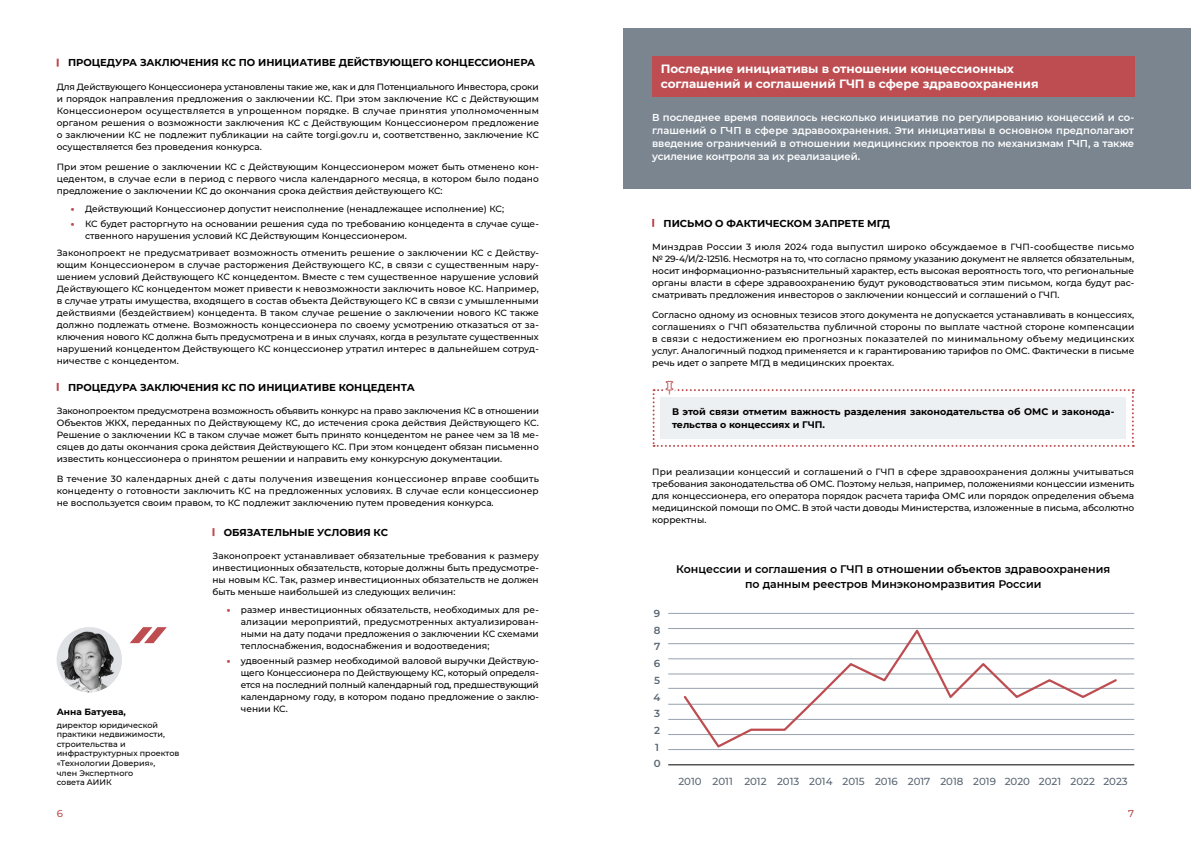
<style>
.page{position:relative;width:1191px;height:842px;background:#fff}
.page>*{position:absolute;margin:0;border:0;box-sizing:border-box;transform-origin:0 0}
.t1{font:700 12px/14.4px "Montserrat";letter-spacing:-.005em;color:#fff}
.t2{font:600 11px/15px "Montserrat";color:#000;text-align:center}
.t3{font:500 10.2px "Montserrat";letter-spacing:-.005em;color:#596673}
.t4{font:600 10.2px/16.7px "Montserrat";color:#596673}
.t5{font:600 10px/13px "Montserrat";letter-spacing:-.01em;color:#fff;text-align:justify}
.t6{font:700 10px "Montserrat";color:#000}
.t7{font:500 10px "Montserrat";color:#bd4d51}
.t8{font:700 9.5px/13px "Montserrat";letter-spacing:.005em;color:#000}
.t9{font:500 9px/12px "Montserrat";color:#000;text-align:justify}
.t10{font:700 9px "Montserrat";color:#000}
.t11{font:500 8px/9.6px "Montserrat";color:#000}
.s1{font-weight:900;color:#bd4d51}
</style>
<div class="page">
<svg style="left:57px;top:59px;width:2px;height:8px"></svg>
<svg style="left:57px;top:383px;width:2px;height:8px"></svg>
<img style="left:57px;top:627px;width:65px;height:65px;border-radius:33px">
<svg style="left:130px;top:627px;width:37px;height:16px"></svg>
<svg style="left:212px;top:528px;width:2px;height:8px"></svg>
<div style="left:624px;top:28px;width:567px;height:161px;background:#7a8590"></div>
<div style="left:652px;top:57px;width:482px;height:40px;background:#bd4d51"></div>
<svg style="left:652px;top:219px;width:2px;height:8px"></svg>
<hr style="left:668px;top:613px;width:466px;height:1px;background:#97a1ae">
<hr style="left:668px;top:628px;width:466px;height:1px;background:#97a1ae">
<hr style="left:668px;top:658px;width:466px;height:1px;background:#97a1ae">
<hr style="left:668px;top:688px;width:466px;height:1px;background:#97a1ae">
<hr style="left:668px;top:719px;width:466px;height:1px;background:#97a1ae">
<hr style="left:668px;top:749px;width:466px;height:1px;background:#97a1ae">
<hr style="left:668px;top:643px;width:466px;height:1px;background:#97a1ae">
<hr style="left:668px;top:674px;width:466px;height:1px;background:#97a1ae">
<hr style="left:668px;top:704px;width:466px;height:1px;background:#97a1ae">
<hr style="left:668px;top:734px;width:466px;height:1px;background:#97a1ae">
<hr style="left:668px;top:764px;width:466px;height:1px;background:#000">
<svg style="left:682px;top:629px;width:436px;height:119px"></svg>
<svg style="left:652px;top:389px;width:481px;height:58px"></svg>
<p class="t6" style="left:68px;top:56px;width:468px">ПРОЦЕДУРА ЗАКЛЮЧЕНИЯ КС ПО ИНИЦИАТИВЕ ДЕЙСТВУЮЩЕГО КОНЦЕССИОНЕРА</p>
<p class="t9" style="left:57px;top:80px;width:484px">Для Действующего Концессионера установлены такие же, как и для Потенциального Инвестора, сроки и порядок направления предложения о заключении КС. При этом заключение КС с Действующим Концессионером осуществляется в упрощенном порядке. В случае принятия уполномоченным органом решения о возможности заключения КС с Действующим Концессионером предложение о заключении КС не подлежит публикации на сайте torgi.gov.ru и, соответственно, заключение КС осуществляется без проведения конкурса.</p>
<p class="t9" style="left:57px;top:161px;width:484px">При этом решение о заключении КС с Действующим Концессионером может быть отменено кон&shy;цедентом, в случае если в период с первого числа календарного месяца, в котором было подано предложение о заключении КС до окончания срока действия действующего КС:</p>
<p class="t9" style="left:71px;top:202px;width:435px"><span class="s1">•</span> Действующий Концессионер допустит неисполнение (ненадлежащее исполнение) КС;</p>
<p class="t9" style="left:85px;top:217px;width:455px;text-indent:-14px"><span class="s1">•</span> КС будет расторгнуто на основании решения суда по требованию концедента в случае суще&shy;ственного нарушения условий КС Действующим Концессионером.</p>
<p class="t9" style="left:57px;top:247px;width:483px">Законопроект не предусматривает возможность отменить решение о заключении КС с Действу&shy;ющим Концессионером в случае расторжения Действующего КС, в связи с существенным нару&shy;шением условий Действующего КС концедентом. Вместе с тем существенное нарушение условий Действующего КС концедентом может привести к невозможности заключить новое КС. Например, в случае утраты имущества, входящего в состав объекта Действующего КС в связи с умышленными действиями (бездействием) концедента. В таком случае решение о заключении нового КС также должно подлежать отмене. Возможность концессионера по своему усмотрению отказаться от за&shy;ключения нового КС должна быть предусмотрена и в иных случаях, когда в результате существенных нарушений концедентом Действующего КС концессионер утратил интерес в дальнейшем сотруд&shy;ничестве с концедентом.</p>
<p class="t6" style="left:68px;top:380px;width:348px">ПРОЦЕДУРА ЗАКЛЮЧЕНИЯ КС ПО ИНИЦИАТИВЕ КОНЦЕДЕНТА</p>
<p class="t9" style="left:57px;top:404px;width:484px">Законопроектом предусмотрена возможность объявить конкурс на право заключения КС в отношении Объектов ЖКХ, переданных по Действующему КС, до истечения срока действия Действующего КС.<br>Решение о заключении КС в таком случае может быть принято концедентом не ранее чем за 18 ме&shy;сяцев до даты окончания срока действия Действующего КС. При этом концедент обязан письменно известить концессионера о принятом решении и направить ему конкурсную документации.</p>
<p class="t9" style="left:57px;top:473px;width:484px">В течение 30 календарных дней с даты получения извещения концессионер вправе сообщить концеденту о готовности заключить КС на предложенных условиях. В случае если концессионер не воспользуется своим правом, то КС подлежит заключению путем проведения конкурса.</p>
<p class="t10" style="left:57px;top:705px;width:71px">Анна Батуева,</p>
<p class="t11" style="left:57px;top:720px;width:124px">директор юридической практики недвижимости, строительства и инфраструктурных проектов «Технологии Доверия»,<br>член Экспертного<br>совета АИИК</p>
<p class="t6" style="left:224px;top:525px;width:166px">ОБЯЗАТЕЛЬНЫЕ УСЛОВИЯ КС</p>
<p class="t9" style="left:212px;top:550px;width:328px">Законопроект устанавливает обязательные требования к размеру инвестиционных обязательств, которые должны быть предусмотре&shy;ны новым КС. Так, размер инвестиционных обязательств не должен быть меньше наибольшей из следующих величин:</p>
<p class="t9" style="left:241px;top:603px;width:299px;text-indent:-14px"><span class="s1">•</span> размер инвестиционных обязательств, необходимых для ре&shy;ализации мероприятий, предусмотренных актуализирован&shy;ными на дату подачи предложения о заключении КС схемами теплоснабжения, водоснабжения и водоотведения;</p>
<p class="t9" style="left:241px;top:654px;width:299px;text-indent:-14px"><span class="s1">•</span> удвоенный размер необходимой валовой выручки Действую&shy;щего Концессионера по Действующему КС, который определя&shy;ется на последний полный календарный год, предшествующий календарному году, в котором подано предложение о заклю&shy;чении КС.</p>
<h1 class="t1" style="left:660px;top:61px;width:379px">Последние инициативы в отношении концессионных соглашений и соглашений ГЧП в сфере здравоохранения</h1>
<p class="t5" style="left:652px;top:111px;width:483px">В последнее время появилось несколько инициатив по регулированию концессий и со&shy;глашений о ГЧП в сфере здравоохранения. Эти инициативы в основном предполагают введение ограничений в отношении медицинских проектов по механизмам ГЧП, а также усиление контроля за их реализацией.</p>
<p class="t6" style="left:663px;top:216px;width:228px">ПИСЬМО О ФАКТИЧЕСКОМ ЗАПРЕТЕ МГД</p>
<p class="t9" style="left:652px;top:240px;width:483px">Минздрав России 3 июля 2024 года выпустил широко обсуждаемое в ГЧП-сообществе письмо № 29-4/И/2-12516. Несмотря на то, что согласно прямому указанию документ не является обязательным, носит информационно-разъяснительный характер, есть высокая вероятность того, что региональные органы власти в сфере здравоохранению будут руководствоваться этим письмом, когда будут рас&shy;сматривать предложения инвесторов о заключении концессий и соглашений о ГЧП.</p>
<p class="t9" style="left:652px;top:309px;width:484px">Согласно одному из основных тезисов этого документа не допускается устанавливать в концессиях, соглашениях о ГЧП обязательства публичной стороны по выплате частной стороне компенсации в связи с недостижением ею прогнозных показателей по минимальному объему медицинских услуг. Аналогичный подход применяется и к гарантированию тарифов по ОМС. Фактически в письме речь идет о запрете МГД в медицинских проектах.</p>
<p class="t8" style="left:672px;top:404px;width:444px">В этой связи отметим важность разделения законодательства об ОМС и законода&shy;тельства о концессиях и ГЧП.</p>
<p class="t9" style="left:652px;top:466px;width:483px">При реализации концессий и соглашений о ГЧП в сфере здравоохранения должны учитываться требования законодательства об ОМС. Поэтому нельзя, например, положениями концессии изменить для концессионера, его оператора порядок расчета тарифа ОМС или порядок определения объема медицинской помощи по ОМС. В этой части доводы Министерства, изложенные в письма, абсолютно корректны.</p>
<p class="t2" style="left:676px;top:561px;width:435px">Концессии и соглашения о ГЧП в отношении объектов здравоохранения по данным реестров Минэкономразвития России</p>
<p class="t4" style="left:653px;top:604px;width:8px">9<br>8<br>7<br>6<br>5<br>4<br>3<br>2<br>1<br>0</p>
<p class="t3" style="left:678px;top:774px;width:451px">2010 2011 2012 2013 2014 2015 2016 2017 2018 2019 2020 2021 2022 2023</p>
<p class="t7" style="left:57px;top:807px;width:8px">6</p>
<p class="t7" style="left:1128px;top:807px;width:7px">7</p>
</div>
